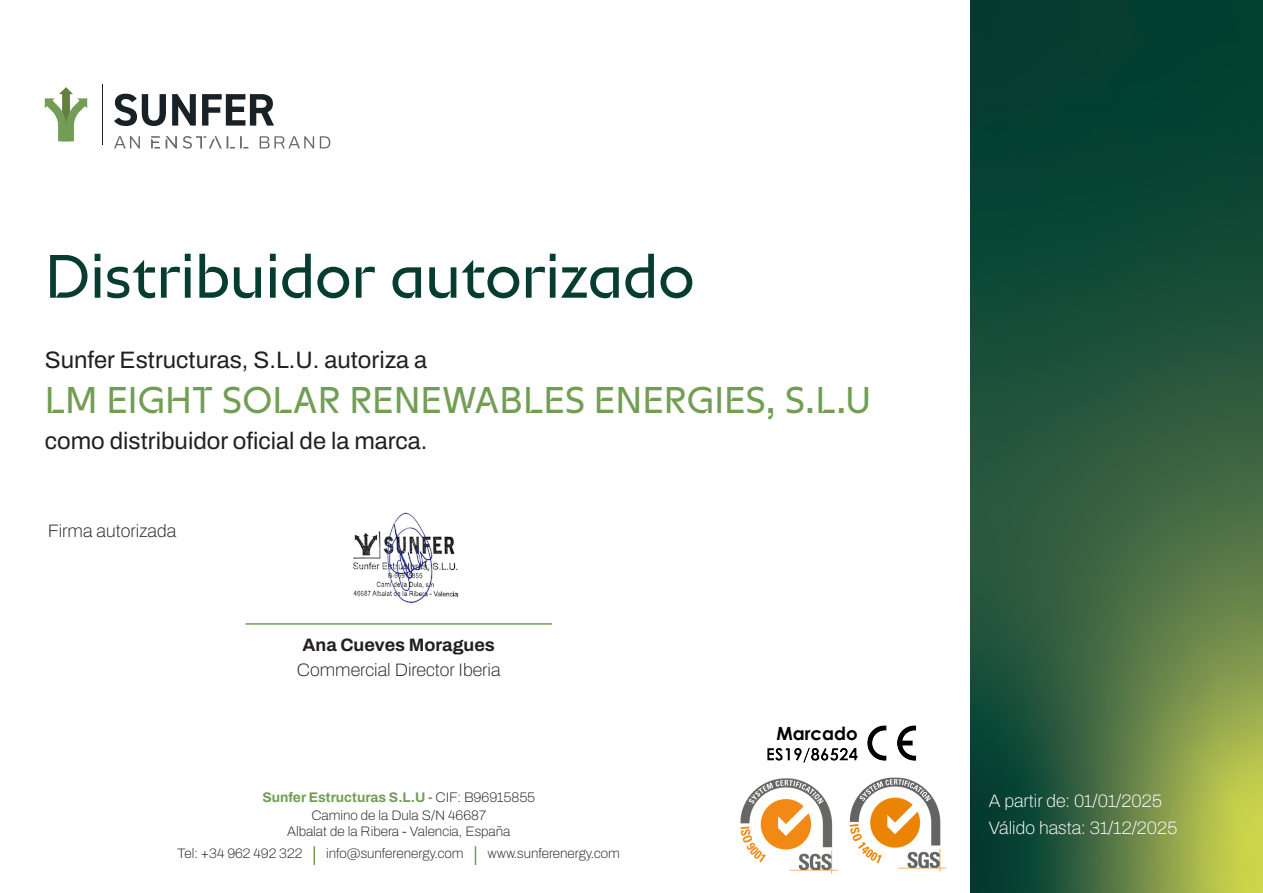
<style>
.page{position:relative;width:1263px;height:893px;background:#fff}
.page>*{position:absolute;margin:0;border:0;box-sizing:border-box;transform-origin:0 0}
.t1{font:74.4px "F37 Incise";color:#073d30}
.t2{font:45px "F37 Incise";color:#729e54}
.t3{font:23.85px "Archivo";color:#231f20}
.t4{font:700 18.15px "Century Gothic";color:#000001}
.t5{font:100 18px/27px "Archivo";color:#fff}
.t6{font:100 18px "Archivo";color:#231f20}
.t7{font:700 18px "Archivo";color:#231f20}
.t8{font:700 13.8px "Archivo";color:#729e54}
.t9{font:100 13.65px/16.5px "Archivo";color:#231f20;text-align:center}
.s1{font-weight:100;color:#231f20}
</style>
<div class="page">
<svg style="left:970px;top:0;width:293px;height:893px;background:#2e5d3c"></svg>
<hr style="left:102px;top:84px;width:1px;height:61px;background:#182125">
<svg style="left:45px;top:87px;width:42px;height:54px"></svg>
<svg style="left:114px;top:94px;width:52px;height:32px"></svg>
<svg style="left:172px;top:94px;width:24px;height:32px"></svg>
<svg style="left:202px;top:94px;width:72px;height:32px"></svg>
<svg style="left:151px;top:136px;width:97px;height:13px"></svg>
<svg style="left:114px;top:136px;width:26px;height:12px"></svg>
<svg style="left:260px;top:136px;width:54px;height:12px"></svg>
<svg style="left:320px;top:136px;width:10px;height:12px"></svg>
<hr style="left:246px;top:623px;width:306px;height:2px;background:#729e54">
<img style="left:767px;top:725px;width:150px;height:38px">
<svg style="left:313px;top:846px;width:2px;height:19px"></svg>
<svg style="left:475px;top:846px;width:1px;height:19px"></svg>
<img style="left:740px;top:778px;width:82px;height:93px">
<img style="left:822px;top:771px;width:151px;height:106px">
<img style="left:353px;top:512px;width:106px;height:92px">
<h1 class="t1" style="left:45px;top:229px;width:651px">Distribuidor autorizado</h1>
<h3 class="t3" style="left:45px;top:342px;width:384px">Sunfer Estructuras, S.L.U. autoriza a</h3>
<h2 class="t2" style="left:45px;top:371px;width:828px">LM EIGHT SOLAR RENEWABLES ENERGIES, S.L.U</h2>
<h3 class="t3" style="left:45px;top:423px;width:384px">como distribuidor oficial de la marca.</h3>
<h3 class="t6" style="left:48px;top:517px;width:130px">Firma autorizada</h3>
<h3 class="t7" style="left:303px;top:631px;width:194px">Ana Cueves Moragues</h3>
<h3 class="t6" style="left:297px;top:657px;width:205px">Commercial Director Iberia</h3>
<p class="t8" style="left:262px;top:787px;width:274px">Sunfer Estructuras S.L.U - <span class="s1">CIF: B96915855</span></p>
<p class="t9" style="left:287px;top:807px;width:225px">Camino de la Dula S/N 46687<br>Albalat de la Ribera - Valencia, España</p>
<p class="t9" style="left:178px;top:845px;width:126px">Tel: +34 962 492 322</p>
<p class="t9" style="left:326px;top:845px;width:139px">info@sunferenergy.com</p>
<p class="t9" style="left:487px;top:845px;width:134px">www.sunferenergy.com</p>
<h3 class="t4" style="left:776px;top:720px;width:83px">Marcado</h3>
<h3 class="t5" style="left:989px;top:787px;width:190px">A partir de: 01/01/2025<br>Válido hasta: 31/12/2025</h3>
</div>
